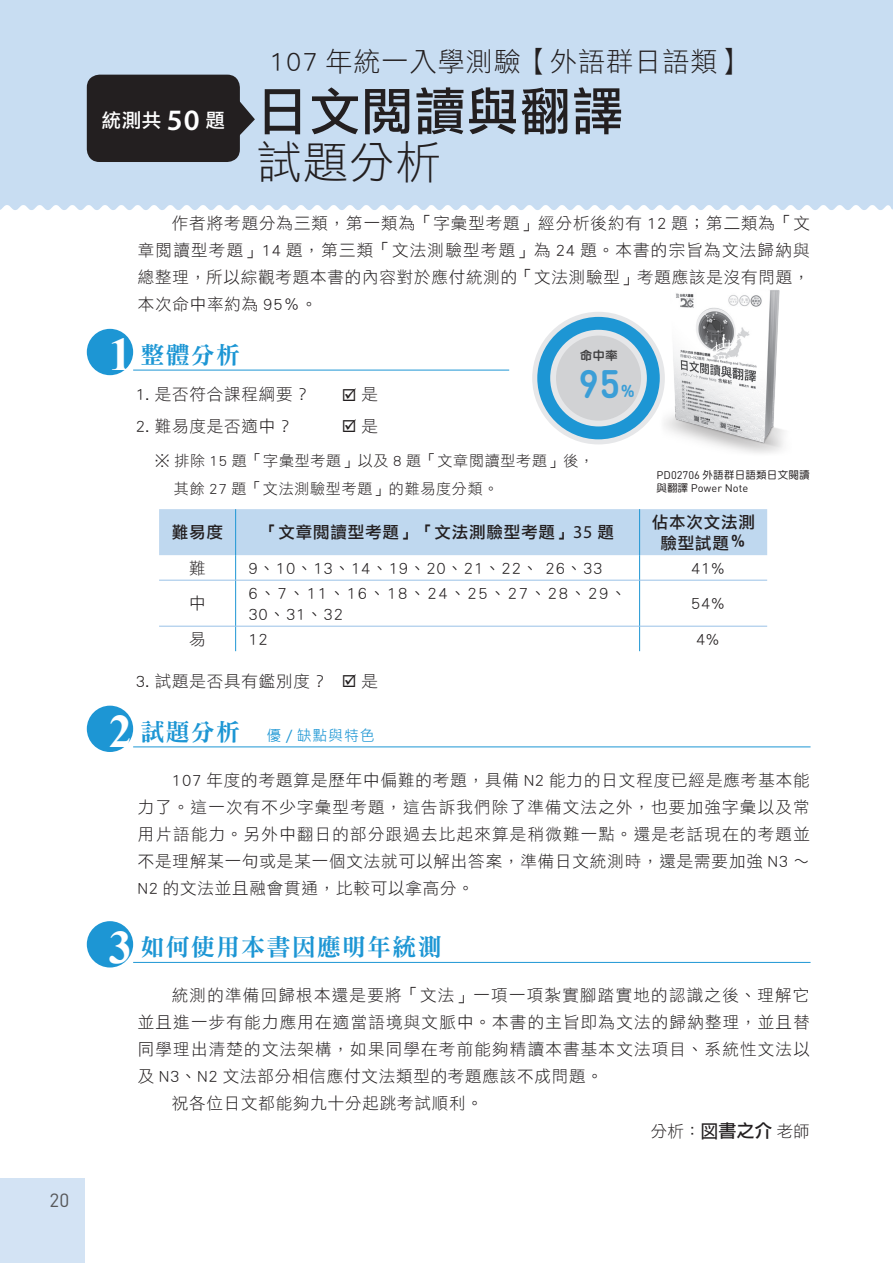
<style>
.page{position:relative;width:893px;height:1263px;background:#fff}
.page>*{position:absolute;margin:0;border:0;box-sizing:border-box;transform-origin:0 0}
.t1{font:51px "DF Li Hei Md WIN BF";letter-spacing:.03em;color:#231f20}
.t2{font:45px "DF Li Hei Std W3";color:#231f20}
.t3{font:700 40.35px "Din Round";color:#3b9ed7}
.t4{font:27px "DF Li Hei Std W3";letter-spacing:.04em;color:#231f20}
.t5{font:24px "DFN Ming XB HKP BF";letter-spacing:.05em;color:#1d96d4}
.t6{font:19.5px "DF Li Hei Md WIN BF";color:#fff}
.t7{font:18.9px "Din Round";color:#57585a}
.t8{font:700 17.7px "Din Round";color:#3b9ed7}
.t9{font:16.5px/27px "DF Li Hei Std W3";letter-spacing:.05em;color:#231f20;text-align:justify}
.t10{font:16.5px "DF Li Hei Std W3";letter-spacing:.075em;color:#231f20}
.t11{font:16.5px/21px "DF Li Hei Std W3";letter-spacing:.1em;color:#231f20}
.t12{font:16.5px/21px "DF Li Hei Md WIN BF";letter-spacing:.05em;color:#231f20;text-align:center}
.t13{font:15px/27.8px "DF Li Hei Std W3";letter-spacing:.05em;color:#231f20}
.t14{font:15px "Microsoft Jheng Hei";letter-spacing:.05em;color:#1d96d4}
.t15{font:12px "DF Li Yuan Bd HK BF";color:#3e3e3f}
.t16{font:10.95px "Din Round";color:#231f20}
.t17{font:10.5px "DF Yuan Md HKP BF";letter-spacing:.025em;color:#231f20}
.s1{font-family:"Times New Roman";font-weight:700;font-size:46.5px;color:#fff}
.s2{font-family:"Myriad Pro";font-size:18.15px}
.s3{font-family:"Shin Go Pr 6 N";font-size:18px}
.s4{font-family:"DF Li Hei Md WIN BF";font-size:18px}
.s5{font-family:"Myriad Pro";font-weight:600;font-size:29.7px}
.s6{font-family:"Din Round";font-size:10.95px}
.s7{font-family:"DF Yuan Md HKP BF";font-size:10.5px}
</style>
<div class="page">
<div style="left:0;top:0;width:893px;height:210px;background:#c8ddf2"></div>
<div style="left:0;top:1178px;width:85px;height:85px;background:#d3e3f4"></div>
<div style="left:87px;top:329px;width:46px;height:46px;background:#1d96d4;border-radius:50%"></div>
<hr style="left:133px;top:370px;width:376px;height:1px;background:#1d96d4">
<svg style="left:159px;top:509px;width:608px;height:71px"></svg>
<hr style="left:159px;top:580px;width:77px;height:1px;background:#99c1e7">
<hr style="left:235px;top:580px;width:1px;height:46px;background:#1d96d4">
<hr style="left:236px;top:580px;width:404px;height:1px;background:#99c1e7">
<hr style="left:639px;top:580px;width:1px;height:46px;background:#1d96d4">
<hr style="left:640px;top:580px;width:127px;height:1px;background:#99c1e7">
<hr style="left:159px;top:626px;width:77px;height:1px;background:#99c1e7">
<svg style="left:235px;top:626px;width:1px;height:25px"></svg>
<hr style="left:236px;top:626px;width:404px;height:1px;background:#99c1e7">
<svg style="left:639px;top:626px;width:1px;height:25px"></svg>
<hr style="left:640px;top:626px;width:127px;height:1px;background:#99c1e7">
<div style="left:87px;top:706px;width:46px;height:46px;background:#1d96d4;border-radius:50%"></div>
<hr style="left:133px;top:746px;width:677px;height:1px;background:#1d96d4">
<div style="left:87px;top:921px;width:46px;height:46px;background:#1d96d4;border-radius:50%"></div>
<hr style="left:133px;top:962px;width:677px;height:1px;background:#1d96d4">
<div style="left:87px;top:75px;width:153px;height:87px;background:#231f20;border-radius:13px"></div>
<svg style="left:239px;top:100px;width:16px;height:36px"></svg>
<img style="left:664px;top:290px;width:120px;height:163px">
<div style="left:532px;top:312px;width:133px;height:132px;background:#e6e7e9;border-radius:50%"></div>
<svg style="left:537px;top:317px;width:123px;height:122px"></svg>
<div style="left:556px;top:336px;width:85px;height:85px;background:#d1d2d4;border-radius:50%"></div>
<p class="t7" style="left:50px;top:1185px;width:21px">20</p>
<h3 class="t4" style="left:270px;top:47px;width:477px">107 年統一入學測驗【外語群日語類】</h3>
<h1 class="t1" style="left:257px;top:85px;width:368px">日文閱讀與翻譯</h1>
<h2 class="t2" style="left:257px;top:138px;width:186px">試題分析</h2>
<p class="t9" style="left:138px;top:209px;width:674px;text-indent:34px">作者將考題分為三類，第一類為「字彙型考題」經分析後約有 12 題；第二類為「文章閱讀型考題」14 題，第三類「文法測驗型考題」為 24 題。本書的宗旨為文法歸納與總整理，所以綜觀考題本書的內容對於應付統測的「文法測驗型」考題應該是沒有問題，本次命中率約為 95％。</p>
<h3 class="t5" style="left:109px;top:343px;width:133px"><span class="s1">1</span> 整體分析</h3>
<p class="t9" style="left:136px;top:381px;width:176px">1. 是否符合課程綱要？</p>
<p class="t9" style="left:342px;top:381px;width:38px">☑ 是</p>
<p class="t9" style="left:136px;top:412px;width:158px">2. 難易度是否適中？</p>
<p class="t9" style="left:342px;top:412px;width:38px">☑ 是</p>
<p class="t13" style="left:174px;top:446px;width:422px;text-indent:-19px">※ 排除 15 題「字彙型考題」以及 8 題「文章閱讀型考題」後，其餘 27 題「文法測驗型考題」的難易度分類。</p>
<p class="t12" style="left:172px;top:522px;width:53px">難易度</p>
<p class="t12" style="left:261px;top:522px;width:354px">「文章閱讀型考題」「文法測驗型考題」<span class="s2">35</span> 題</p>
<p class="t12" style="left:652px;top:511px;width:105px">佔本次文法測驗型試題％</p>
<p class="t9" style="left:189px;top:554px;width:18px">難</p>
<p class="t9" style="left:248px;top:554px;width:356px">9、10、13、14、19、20、21、22、 26、33</p>
<p class="t9" style="left:691px;top:554px;width:35px">41%</p>
<p class="t9" style="left:189px;top:589px;width:18px">中</p>
<p class="t11" style="left:248px;top:582px;width:380px">6、7、11、16、18、24、25、27、28、29、<br>30、31、32</p>
<p class="t9" style="left:691px;top:589px;width:35px">54%</p>
<p class="t9" style="left:189px;top:625px;width:18px">易</p>
<p class="t9" style="left:248px;top:625px;width:21px">12</p>
<p class="t9" style="left:696px;top:625px;width:24px">4%</p>
<p class="t9" style="left:136px;top:667px;width:244px">3. 試題是否具有鑑別度？ ☑ 是</p>
<p class="t14" style="left:109px;top:726px;width:267px"><span class="s1">2</span> <sup>試題分析　</sup>優 / 缺點與特色</p>
<p class="t9" style="left:138px;top:766px;width:673px;text-indent:34px">107 年度的考題算是歷年中偏難的考題，具備 N2 能力的日文程度已經是應考基本能力了。這一次有不少字彙型考題，這告訴我們除了準備文法之外，也要加強字彙以及常用片語能力。另外中翻日的部分跟過去比起來算是稍微難一點。還是老話現在的考題並不是理解某一句或是某一個文法就可以解出答案，準備日文統測時，還是需要加強 N3 ～N2 的文法並且融會貫通，比較可以拿高分。</p>
<h3 class="t5" style="left:109px;top:935px;width:334px"><span class="s1">3</span> 如何使用本書因應明年統測</h3>
<p class="t10" style="left:172px;top:986px;width:639px">統測的準備回歸根本還是要將「文法」一項一項紮實腳踏實地的認識之後、理解它</p>
<p class="t10" style="left:138px;top:1013px;width:673px">並且進一步有能力應用在適當語境與文脈中。本書的主旨即為文法的歸納整理，並且替</p>
<p class="t10" style="left:138px;top:1040px;width:673px">同學理出清楚的文法架構，如果同學在考前能夠精讀本書基本文法項目、系統性文法以</p>
<p class="t9" style="left:138px;top:1062px;width:467px">及 N3、N2 文法部分相信應付文法類型的考題應該不成問題。</p>
<p class="t9" style="left:172px;top:1089px;width:313px">祝各位日文都能夠九十分起跳考試順利。</p>
<p class="t9" style="left:651px;top:1117px;width:160px">分析：<span class="s3">図</span><span class="s4">書之介</span>老師</p>
<p class="t6" style="left:102px;top:110px;width:125px">統測共 <span class="s5">50</span> 題</p>
<p class="t15" style="left:580px;top:350px;width:39px">命中率</p>
<h3 class="t3" style="left:579px;top:352px;width:44px">95</h3>
<p class="t8" style="left:621px;top:377px;width:16px">%</p>
<p class="t17" style="left:657px;top:470px;width:155px"><span class="s6">PD02706</span> 外語群日語類日文閱讀</p>
<p class="t16" style="left:657px;top:479px;width:93px"><span class="s7">與翻譯</span> Power Note</p>
</div>
